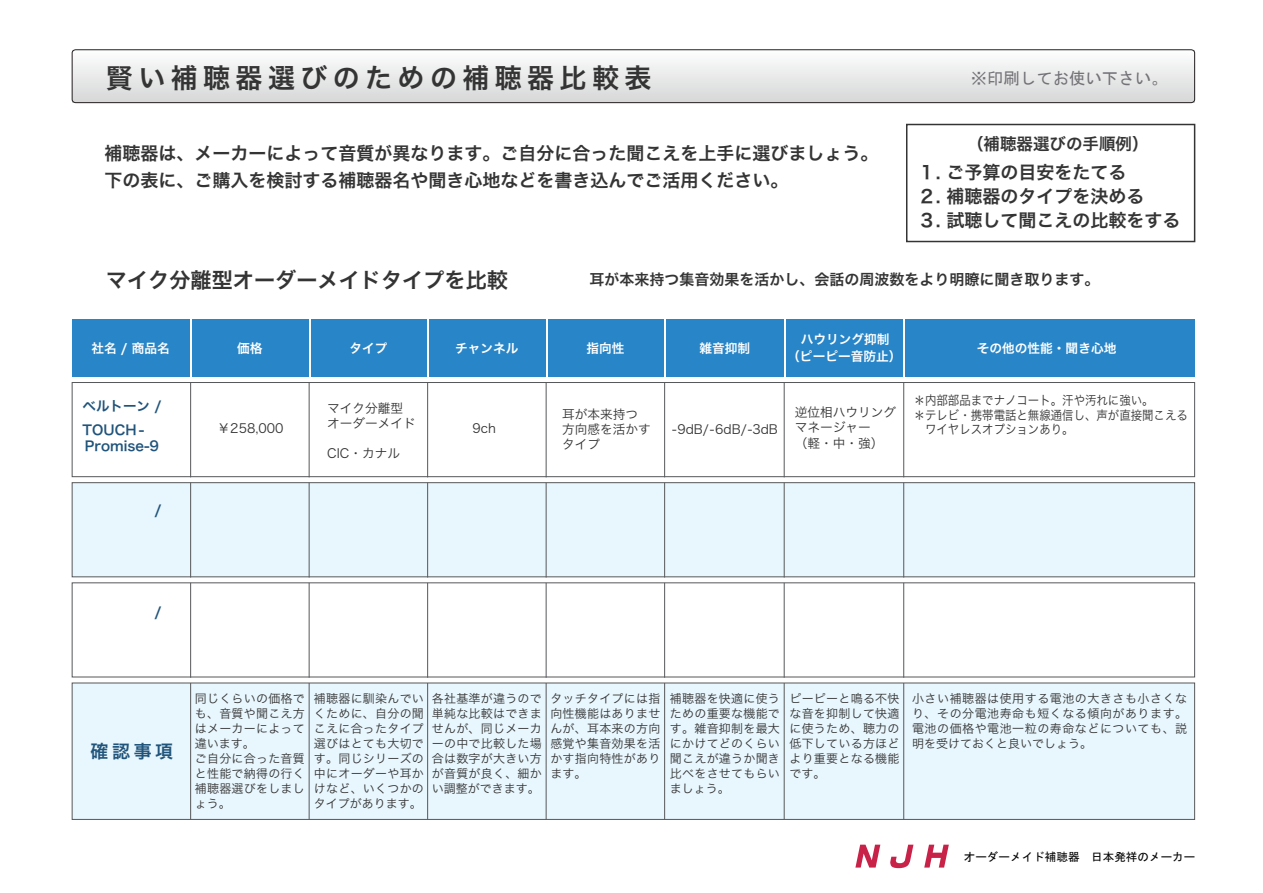
<style>
.page{position:relative;width:1263px;height:893px;background:#fff}
.page>*{position:absolute;margin:0;border:0;box-sizing:border-box;transform-origin:0 0}
.t1{font:27px "Hira Kaku Pro W6";letter-spacing:.2em;color:#343434}
.t2{font:21.15px "Hira Kaku Pro W6";color:#343434}
.t3{font:18px/27px "Hira Kaku Pro W6";color:#343434}
.t4{font:18px "Hira Kaku Pro W6";color:#20547b}
.t5{font:16.5px "Hira Kaku Pro W6";color:#343434}
.t6{font:16.35px "MS Gothic";color:#737277}
.t7{font:15px "Hira Kaku Pro W6";color:#343434}
.t8{font:13.5px/23.9px "Hira Kaku Pro W6";color:#20547b}
.t9{font:12.75px/15.3px "Hira Kaku Pro W3";color:#343434}
.t10{font:12.75px/15.3px "Hira Kaku Pro W3";color:#343434;scale:.9 1}
.t11{font:12.75px/16.5px "Hira Kaku Pro W6";color:#fff;text-align:center}
.t12{font:12px/15px "Hira Kaku Pro W3";letter-spacing:.02em;color:#343434;text-align:justify}
.t13{font:11.55px "MS Gothic";color:#030303}
</style>
<div class="page">
<svg style="left:72px;top:50px;width:1123px;height:53px"></svg>
<div style="left:72px;top:49px;width:1123px;height:54px;border:1px solid #231f20;border-radius:3px"></div>
<div style="left:72px;top:319px;width:119px;height:57px;background:#2885c7"></div>
<div style="left:191px;top:319px;width:118px;height:57px;background:#2885c7"></div>
<div style="left:309px;top:319px;width:119px;height:57px;background:#2885c7"></div>
<div style="left:428px;top:319px;width:118px;height:57px;background:#2885c7"></div>
<div style="left:546px;top:319px;width:119px;height:57px;background:#2885c7"></div>
<div style="left:665px;top:319px;width:119px;height:57px;background:#2885c7"></div>
<div style="left:784px;top:319px;width:120px;height:57px;background:#2885c7"></div>
<div style="left:904px;top:319px;width:290px;height:57px;background:#2885c7"></div>
<div style="left:72px;top:382px;width:1123px;height:95px;background:#fff;border:1px solid #57585a"></div>
<div style="left:72px;top:482px;width:1123px;height:95px;background:#e8f6fd;border:1px solid #57585a"></div>
<div style="left:72px;top:582px;width:1123px;height:95px;border:1px solid #57585a"></div>
<hr style="left:191px;top:319px;width:1px;height:59px;background:#fff">
<hr style="left:309px;top:319px;width:1px;height:59px;background:#fff">
<hr style="left:428px;top:319px;width:1px;height:59px;background:#fff">
<hr style="left:546px;top:319px;width:1px;height:59px;background:#fff">
<hr style="left:665px;top:319px;width:1px;height:59px;background:#fff">
<hr style="left:784px;top:319px;width:1px;height:59px;background:#fff">
<hr style="left:904px;top:319px;width:1px;height:59px;background:#fff">
<div style="left:72px;top:683px;width:1123px;height:137px;background:#e8f6fd;border:1px solid #57585a"></div>
<div style="left:906px;top:124px;width:289px;height:118px;border:2px solid #343434"></div>
<svg style="left:890px;top:845px;width:23px;height:23px"></svg>
<svg style="left:855px;top:845px;width:25px;height:23px"></svg>
<svg style="left:924px;top:845px;width:25px;height:23px"></svg>
<hr style="left:903px;top:683px;width:1px;height:136px;background:#57585a">
<hr style="left:664px;top:683px;width:1px;height:136px;background:#57585a">
<hr style="left:309px;top:683px;width:1px;height:136px;background:#57585a">
<hr style="left:190px;top:683px;width:1px;height:136px;background:#57585a">
<hr style="left:427px;top:683px;width:1px;height:136px;background:#57585a">
<hr style="left:546px;top:683px;width:1px;height:136px;background:#57585a">
<hr style="left:784px;top:683px;width:1px;height:136px;background:#57585a">
<hr style="left:903px;top:583px;width:1px;height:95px;background:#57585a">
<hr style="left:664px;top:583px;width:1px;height:95px;background:#57585a">
<hr style="left:309px;top:583px;width:1px;height:95px;background:#57585a">
<hr style="left:190px;top:583px;width:1px;height:95px;background:#57585a">
<hr style="left:427px;top:583px;width:1px;height:95px;background:#57585a">
<hr style="left:546px;top:583px;width:1px;height:95px;background:#57585a">
<hr style="left:784px;top:583px;width:1px;height:95px;background:#57585a">
<hr style="left:903px;top:483px;width:1px;height:94px;background:#57585a">
<hr style="left:664px;top:483px;width:1px;height:94px;background:#57585a">
<hr style="left:309px;top:483px;width:1px;height:94px;background:#57585a">
<hr style="left:190px;top:483px;width:1px;height:94px;background:#57585a">
<hr style="left:427px;top:483px;width:1px;height:94px;background:#57585a">
<hr style="left:546px;top:483px;width:1px;height:94px;background:#57585a">
<hr style="left:784px;top:483px;width:1px;height:94px;background:#57585a">
<hr style="left:903px;top:382px;width:1px;height:95px;background:#57585a">
<hr style="left:664px;top:382px;width:1px;height:95px;background:#57585a">
<hr style="left:309px;top:382px;width:1px;height:95px;background:#57585a">
<hr style="left:190px;top:382px;width:1px;height:95px;background:#57585a">
<hr style="left:427px;top:382px;width:1px;height:95px;background:#57585a">
<hr style="left:546px;top:382px;width:1px;height:95px;background:#57585a">
<hr style="left:784px;top:382px;width:1px;height:95px;background:#57585a">
<h1 class="t1" style="left:106px;top:54px;width:547px">賢い補聴器選びのための補聴器比較表</h1>
<h3 class="t3" style="left:104px;top:139px;width:776px">補聴器は、メーカーによって音質が異なります。ご自分に合った聞こえを上手に選びましょう。下の表に、ご購入を検討する補聴器名や聞き心地などを書き込んでご活用ください。</h3>
<h3 class="t6" style="left:971px;top:70px;width:198px">※印刷してお使い下さい。</h3>
<h3 class="t5" style="left:967px;top:129px;width:183px">（補聴器選びの手順例）</h3>
<h3 class="t3" style="left:918px;top:158px;width:210px">１. ご予算の目安をたてる</h3>
<h3 class="t3" style="left:918px;top:182px;width:228px">２. 補聴器のタイプを決める</h3>
<h3 class="t3" style="left:918px;top:206px;width:264px">３. 試聴して聞こえの比較をする</h3>
<h2 class="t2" style="left:106px;top:261px;width:403px">マイク分離型オーダーメイドタイプを比較</h2>
<p class="t7" style="left:589px;top:265px;width:511px">耳が本来持つ集音効果を活かし、会話の周波数をより明瞭に聞き取ります。</p>
<p class="t11" style="left:787px;top:331px;width:116px">ハウリング抑制<br>（ピーピー音防止）</p>
<p class="t11" style="left:91px;top:340px;width:80px">社名 / 商品名</p>
<p class="t11" style="left:237px;top:340px;width:27px">価格</p>
<p class="t11" style="left:349px;top:340px;width:40px">タイプ</p>
<p class="t11" style="left:455px;top:340px;width:65px">チャンネル</p>
<p class="t11" style="left:586px;top:340px;width:40px">指向性</p>
<p class="t11" style="left:699px;top:340px;width:52px">雑音抑制</p>
<p class="t11" style="left:977px;top:340px;width:141px">その他の性能・聞き心地</p>
<p class="t8" style="left:83px;top:393px;width:81px">ベルトーン /<br>TOUCH -</p>
<p class="t8" style="left:85px;top:433px;width:76px">Promise-9</p>
<p class="t8" style="left:155px;top:497px;width:9px">/</p>
<p class="t9" style="left:218px;top:420px;width:67px">￥258,000</p>
<p class="t9" style="left:327px;top:399px;width:90px">マイク分離型オーダーメイド</p>
<p class="t9" style="left:327px;top:445px;width:75px">CIC・カナル</p>
<p class="t9" style="left:562px;top:405px;width:90px">耳が本来持つ方向感を活かすタイプ</p>
<p class="t9" style="left:473px;top:420px;width:25px">9ch</p>
<p class="t9" style="left:672px;top:421px;width:107px">-9dB/-6dB/-3dB</p>
<p class="t9" style="left:795px;top:404px;width:103px">逆位相ハウリングマネージャー<br>（軽・中・強）</p>
<p class="t10" style="left:914px;top:391px;width:306px">＊内部部品までナノコート。汗や汚れに強い。<br>＊テレビ・携帯電話と無線通信し、声が直接聞こえる</p>
<p class="t10" style="left:925px;top:420px;width:167px">ワイヤレスオプションあり。</p>
<p class="t8" style="left:155px;top:599px;width:9px">/</p>
<h3 class="t4" style="left:90px;top:735px;width:84px">確認事項</h3>
<p class="t12" style="left:195px;top:690px;width:112px;text-align:left">同じくらいの価格でも、音質や聞こえ方はメーカーによって違います。<br>ご自分に合った音質と性能で納得の行く補聴器選びをしましょう。</p>
<p class="t12" style="left:432px;top:690px;width:112px">各社基準が違うので単純な比較はできませんが、同じメーカーの中で比較した場合は数字が大きい方が音質が良く、細かい調整ができます。</p>
<p class="t12" style="left:670px;top:690px;width:112px">補聴器を快適に使うための重要な機能です。雑音抑制を最大にかけてどのくらい聞こえが違うか聞き比べをさせてもらいましょう。</p>
<p class="t12" style="left:789px;top:690px;width:112px">ピーピーと鳴る不快な音を抑制して快適に使うため、聴力の低下している方ほどより重要となる機能です。</p>
<p class="t12" style="left:912px;top:690px;width:277px">小さい補聴器は使用する電池の大きさも小さくなり、その分電池寿命も短くなる傾向があります。電池の価格や電池一粒の寿命などについても、説明を受けておくと良いでしょう。</p>
<p class="t12" style="left:314px;top:690px;width:112px">補聴器に馴染んでいくために、自分の聞こえに合ったタイプ選びはとても大切です。同じシリーズの中にオーダーや耳かけなど、いくつかのタイプがあります。</p>
<p class="t12" style="left:550px;top:690px;width:112px">タッチタイプには指向性機能はありませんが、耳本来の方向感覚や集音効果を活かす指向特性があります。</p>
<p class="t13" style="left:964px;top:851px;width:233px">オーダーメイド補聴器　日本発祥のメーカー</p>
</div>
